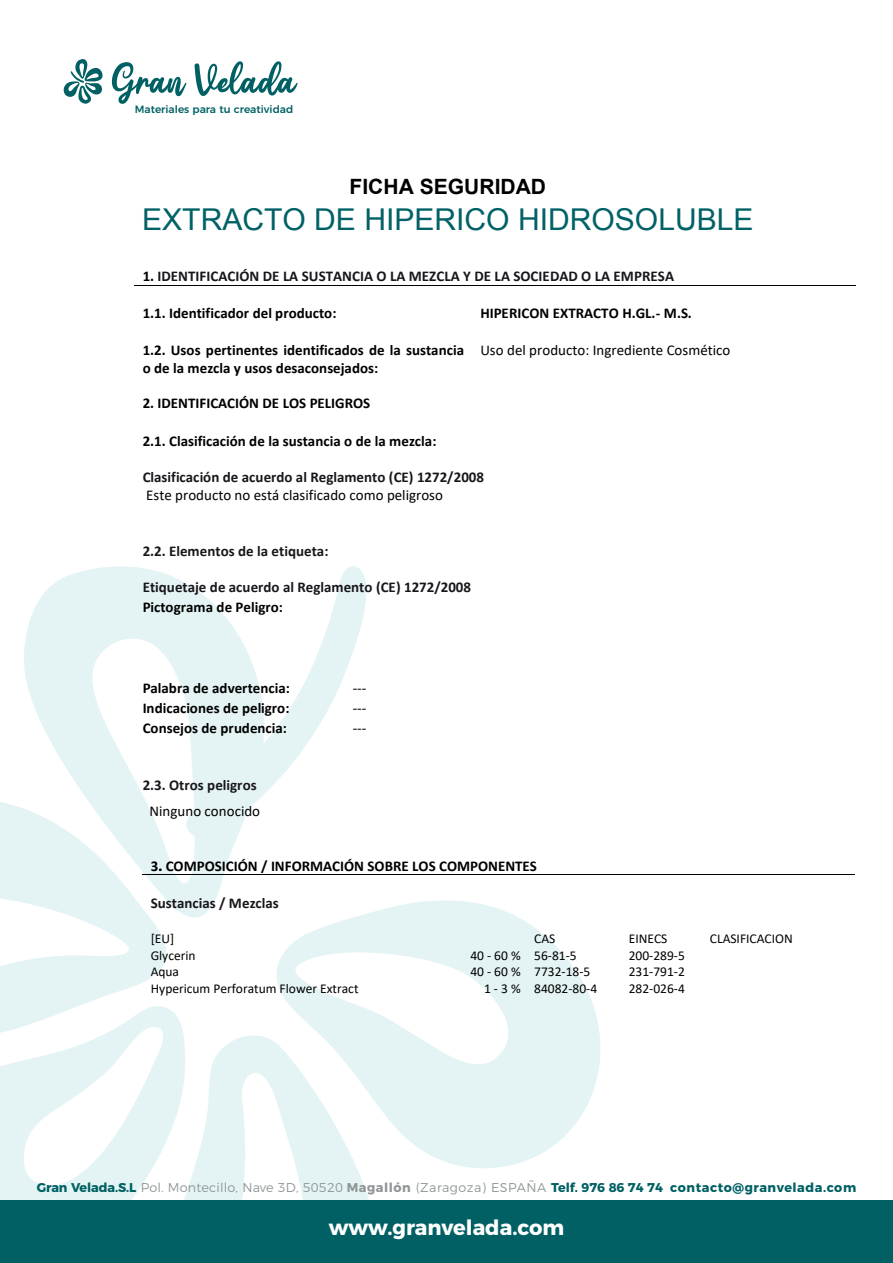
<style>
.page{position:relative;width:893px;height:1263px;background:#fff}
.page>*{position:absolute;margin:0;border:0;box-sizing:border-box;transform-origin:0 0}
.t1{font:30px "Arial";color:#006166}
.t2{font:700 21px "Montserrat";color:#fff}
.t3{font:700 21px "Arial";color:#000}
.t4{font:700 15px/20px "Calibri";color:#000}
.t5{font:700 15px "Calibri";color:#19161b}
.t6{font:15px/20px "Calibri";color:#000}
.t7{font:13.5px/16.5px "Calibri";color:#000}
.t8{font:700 12.75px "Montserrat";letter-spacing:.035em;color:#006063}
.t9{font:500 10.5px "Montserrat";color:#006063}
.s1{color:#000}
.s2{font-weight:300;color:#919698}
.s3{color:#919698}
</style>
<div class="page">
<svg style="left:0;top:802px;width:167px;height:199px"></svg>
<svg style="left:276px;top:900px;width:325px;height:268px;fill:#e4f4f4"></svg>
<svg style="left:21px;top:566px;width:214px;height:383px;fill:#e4f4f4"></svg>
<svg style="left:0;top:1001px;width:182px;height:199px;fill:#e4f4f4"></svg>
<svg style="left:156px;top:1027px;width:232px;height:173px;fill:#e4f4f4"></svg>
<svg style="left:186px;top:566px;width:180px;height:277px"></svg>
<svg style="left:112px;top:62px;width:74px;height:42px"></svg>
<svg style="left:195px;top:61px;width:103px;height:35px"></svg>
<svg style="left:63px;top:59px;width:40px;height:45px"></svg>
<div style="left:0;top:1200px;width:893px;height:63px;background:#006063"></div>
<hr style="left:135px;top:285px;width:337px;height:1px;background:#000">
<hr style="left:473px;top:285px;width:382px;height:1px;background:#000">
<hr style="left:143px;top:874px;width:712px;height:1px;background:#000">
<p class="t9" style="left:135px;top:101px;width:160px">Materiales para tu creatividad</p>
<h2 class="t3" style="left:350px;top:172px;width:198px">FICHA SEGURIDAD</h2>
<h1 class="t1" style="left:142px;top:199px;width:613px">EXTRACTO DE HIPERICO HIDROSOLUBLE</h1>
<p class="t5" style="left:143px;top:270px;width:533px"><span class="s1">1.</span> IDENTIFICACIÓN DE LA SUSTANCIA O LA MEZCLA Y DE LA SOCIEDAD O LA EMPRESA</p>
<p class="t4" style="left:143px;top:304px;width:196px">1.1. Identificador del producto:</p>
<p class="t4" style="left:143px;top:342px;width:323px;line-height:18.3px">1.2. Usos pertinentes identificados de la sustancia o de la mezcla y usos desaconsejados:</p>
<p class="t4" style="left:480px;top:304px;width:213px">HIPERICON EXTRACTO H.GL.- M.S.</p>
<p class="t6" style="left:480px;top:341px;width:251px">Uso del producto: Ingrediente Cosmético</p>
<p class="t4" style="left:143px;top:394px;width:229px">2. IDENTIFICACIÓN DE LOS PELIGROS</p>
<p class="t4" style="left:143px;top:432px;width:295px">2.1. Clasificación de la sustancia o de la mezcla:</p>
<p class="t5" style="left:143px;top:471px;width:343px">Clasificación de acuerdo al Reglamento (CE) 1272/2008</p>
<p class="t6" style="left:146px;top:487px;width:299px">Este producto no está clasificado como peligroso</p>
<p class="t5" style="left:143px;top:544px;width:187px">2.2. Elementos de la etiqueta:</p>
<p class="t5" style="left:143px;top:581px;width:330px">Etiquetaje de acuerdo al Reglamento (CE) 1272/2008</p>
<p class="t4" style="left:143px;top:598px;width:142px">Pictograma de Peligro:</p>
<p class="t4" style="left:143px;top:680px;width:149px;text-align:justify">Palabra de advertencia:<br>Indicaciones de peligro:<br>Consejos de prudencia:</p>
<p class="t6" style="left:353px;top:680px;width:15px">--- ---</p>
<p class="t6" style="left:353px;top:720px;width:15px">---</p>
<p class="t5" style="left:143px;top:779px;width:116px">2.3. Otros peligros</p>
<p class="t6" style="left:149px;top:802px;width:112px">Ninguno conocido</p>
<p class="t4" style="left:151px;top:857px;width:388px">3. COMPOSICIÓN / INFORMACIÓN SOBRE LOS COMPONENTES</p>
<p class="t5" style="left:151px;top:897px;width:130px">Sustancias / Mezclas</p>
<p class="t7" style="left:151px;top:931px;width:209px">[EU]<br>Glycerin<br>Aqua<br>Hypericum Perforatum Flower Extract</p>
<p class="t7" style="left:470px;top:931px;width:122px;text-indent:64px">CAS<br>40 - 60 % 56-81-5<br>40 - 60 % 7732-18-5</p>
<p class="t7" style="left:629px;top:931px;width:40px">EINECS</p>
<p class="t7" style="left:710px;top:931px;width:85px">CLASIFICACION</p>
<p class="t7" style="left:629px;top:948px;width:58px">200-289-5</p>
<p class="t7" style="left:629px;top:964px;width:58px">231-791-2</p>
<p class="t7" style="left:484px;top:981px;width:115px">1 - 3 % 84082-80-4</p>
<p class="t7" style="left:629px;top:981px;width:58px">282-026-4</p>
<p class="t8" style="left:37px;top:1176px;width:821px">Gran Velada.S.L <span class="s2">Pol. Montecillo, Nave 3D, 50520</span> <span class="s3">Magallón</span> <span class="s2">(Zaragoza) ESPAÑA</span> Telf. 976 86 74 74 contacto@granvelada.com</p>
<h2 class="t2" style="left:329px;top:1210px;width:237px">www.granvelada.com</h2>
</div>
